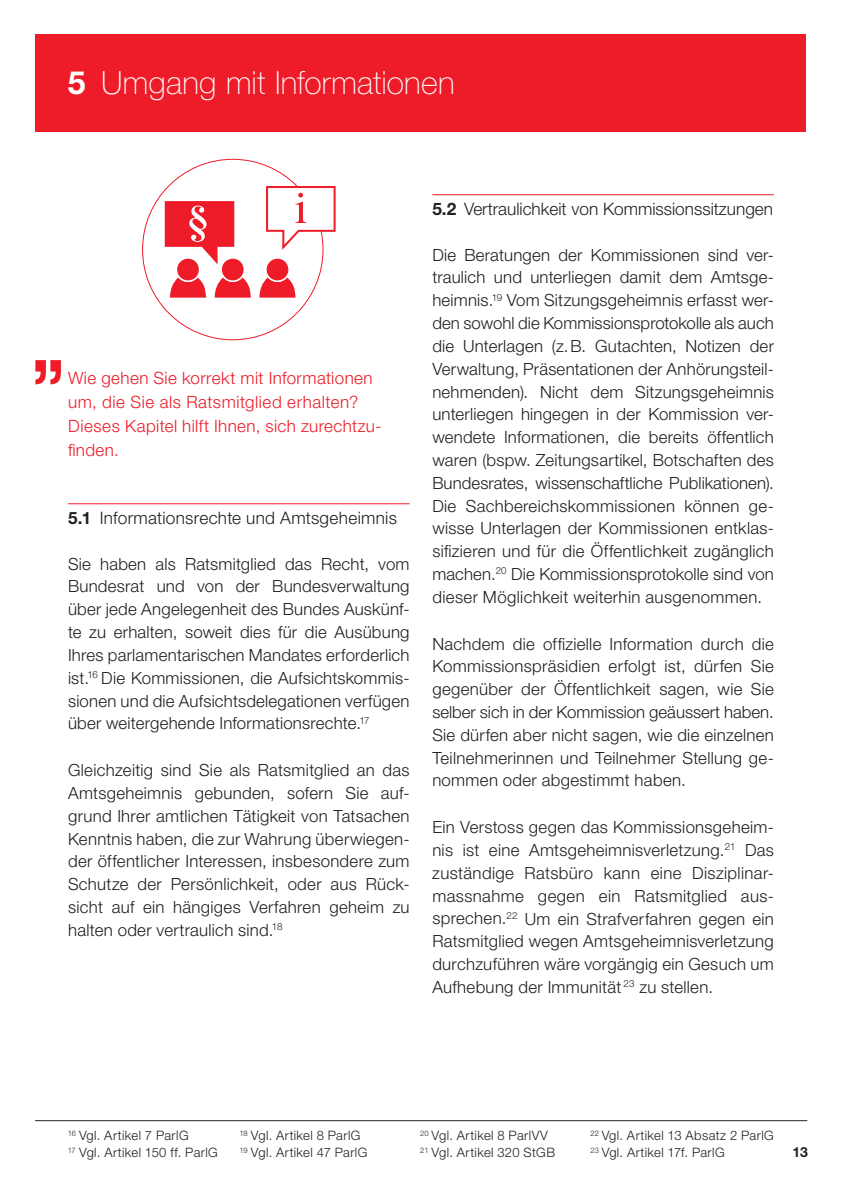
<style>
.page{position:relative;width:842px;height:1191px;background:#fff}
.page>*{position:absolute;margin:0;border:0;box-sizing:border-box;transform-origin:0 0}
.t1{font:100 32px "Helvetica Neue LT Std";letter-spacing:.01em;color:#fff}
.t2{font:300 17.2px "Helvetica Neue LT Std";color:#231f20}
.t3{font:300 17px/24px "Helvetica Neue LT Std";letter-spacing:.025em;color:#ee1c28}
.t4{font:300 16.8px/22.8px "Helvetica Neue LT Std";letter-spacing:.02em;color:#231f20;text-align:justify}
.t5{font:700 14px "Helvetica Neue LT Std";color:#231f20}
.t6{font:300 13px/17px "Helvetica Neue LT Std";letter-spacing:.03em;color:#231f20}
.s1{font-weight:700}
.s2{font-weight:700;font-size:17px}
</style>
<div class="page">
<div style="left:35px;top:34px;width:771px;height:98px;background:#ee1c28"></div>
<hr style="left:68px;top:503px;width:342px;height:1px;background:#ee1c28">
<hr style="left:432px;top:194px;width:342px;height:1px;background:#ee1c28">
<hr style="left:35px;top:1120px;width:772px;height:1px;background:#231f20">
<svg style="left:215px;top:277px;width:36px;height:21px"></svg>
<div style="left:221px;top:258px;width:23px;height:23px;background:#ee1c28;border-radius:50%"></div>
<div style="left:220px;top:257px;width:25px;height:25px;border:2px solid #fff;border-radius:50%"></div>
<svg style="left:170px;top:277px;width:36px;height:21px"></svg>
<div style="left:176px;top:258px;width:24px;height:23px;background:#ee1c28;border-radius:50%"></div>
<div style="left:176px;top:257px;width:24px;height:25px;border:2px solid #fff;border-radius:50%"></div>
<svg style="left:259px;top:277px;width:37px;height:21px"></svg>
<div style="left:266px;top:258px;width:23px;height:23px;background:#ee1c28;border-radius:50%"></div>
<div style="left:265px;top:257px;width:25px;height:25px;border:2px solid #fff;border-radius:50%"></div>
<svg style="left:165px;top:201px;width:69px;height:63px"></svg>
<svg style="left:266px;top:185px;width:70px;height:67px"></svg>
<svg style="left:35px;top:360px;width:26px;height:24px"></svg>
<h1 class="t1" style="left:68px;top:65px;width:388px"><span class="s1">5</span> Umgang mit Informationen</h1>
<p class="t3" style="left:68px;top:365px;width:313px">Wie gehen Sie korrekt mit Informationen um, die Sie als Ratsmitglied erhalten?<br>Dieses Kapitel hilft Ihnen, sich zurechtzu&shy;finden.</p>
<p class="t2" style="left:68px;top:507px;width:330px"><span class="s2">5.1</span> Informationsrechte und Amtsgeheimnis</p>
<p class="t4" style="left:68px;top:552px;width:343px">Sie haben als Ratsmitglied das Recht, vom Bundesrat und von der Bundesverwaltung über jede Angelegenheit des Bundes Auskünf&shy;te zu erhalten, soweit dies für die Ausübung Ihres parlamentarischen Mandates erforderlich ist.<sup>16</sup> Die Kommissionen, die Aufsichtskommis&shy;sionen und die Aufsichtsdelegationen verfügen über weitergehende Informationsrechte.<sup>17</sup></p>
<p class="t4" style="left:68px;top:758px;width:343px">Gleichzeitig sind Sie als Ratsmitglied an das Amtsgeheimnis gebunden, sofern Sie auf&shy;grund Ihrer amtlichen Tätigkeit von Tatsachen Kenntnis haben, die zur Wahrung überwiegen&shy;der öffentlicher Interessen, insbesondere zum Schutze der Persönlichkeit, oder aus Rück&shy;sicht auf ein hängiges Verfahren geheim zu halten oder vertraulich sind.<sup>18</sup></p>
<p class="t2" style="left:432px;top:198px;width:342px"><span class="s1">5.2</span> Vertraulichkeit von Kommissionssitzungen</p>
<p class="t4" style="left:432px;top:243px;width:343px">Die Beratungen der Kommissionen sind ver&shy;traulich und unterliegen damit dem Amtsge&shy;heimnis.<sup>19</sup> Vom Sitzungsgeheimnis erfasst wer&shy;den sowohl die Kommissionsprotokolle als auch die Unterlagen (z.B. Gutachten, Notizen der Verwaltung, Präsentationen der Anhörungsteil&shy;nehmenden). Nicht dem Sitzungsgeheimnis unterliegen hingegen in der Kommission ver&shy;wendete Informationen, die bereits öffentlich waren (bspw. Zeitungsartikel, Botschaften des Bundesrates, wissenschaftliche Publikationen).<br>Die Sachbereichskommissionen können ge&shy;wisse Unterlagen der Kommissionen entklas&shy;sifizieren und für die Öffentlichkeit zugänglich machen.<sup>20</sup> Die Kommissionsprotokolle sind von dieser Möglichkeit weiterhin ausgenommen.</p>
<p class="t4" style="left:432px;top:632px;width:343px">Nachdem die offizielle Information durch die Kommissionspräsidien erfolgt ist, dürfen Sie gegenüber der Öffentlichkeit sagen, wie Sie selber sich in der Kommission geäussert haben.<br>Sie dürfen aber nicht sagen, wie die einzelnen Teilnehmerinnen und Teilnehmer Stellung ge&shy;nommen oder abgestimmt haben.</p>
<p class="t4" style="left:432px;top:815px;width:343px">Ein Verstoss gegen das Kommissionsgeheim&shy;nis ist eine Amtsgeheimnisverletzung.<sup>21</sup> Das zuständige Ratsbüro kann eine Disziplinar&shy;massnahme gegen ein Ratsmitglied aus&shy;sprechen.<sup>22</sup> Um ein Strafverfahren gegen ein Ratsmitglied wegen Amtsgeheimnisverletzung durchzuführen wäre vorgängig ein Gesuch um Aufhebung der Immunität <sup>23</sup> zu stellen.</p>
<p class="t6" style="left:68px;top:1126px;width:152px"><sup>16</sup> Vgl. Artikel 7 ParlG<br><sup>17</sup> Vgl. Artikel 150 ff. ParlG</p>
<p class="t6" style="left:240px;top:1126px;width:129px"><sup>18</sup> Vgl. Artikel 8 ParlG<br><sup>19</sup> Vgl. Artikel 47 ParlG</p>
<p class="t6" style="left:420px;top:1126px;width:136px"><sup>20</sup> Vgl. Artikel 8 ParlVV<br><sup>21</sup> Vgl. Artikel 320 StGB</p>
<p class="t6" style="left:590px;top:1126px;width:185px"><sup>22</sup> Vgl. Artikel 13 Absatz 2 ParlG<br><sup>23</sup> Vgl. Artikel 17f. ParlG</p>
<p class="t5" style="left:792px;top:1143px;width:17px">13</p>
</div>
